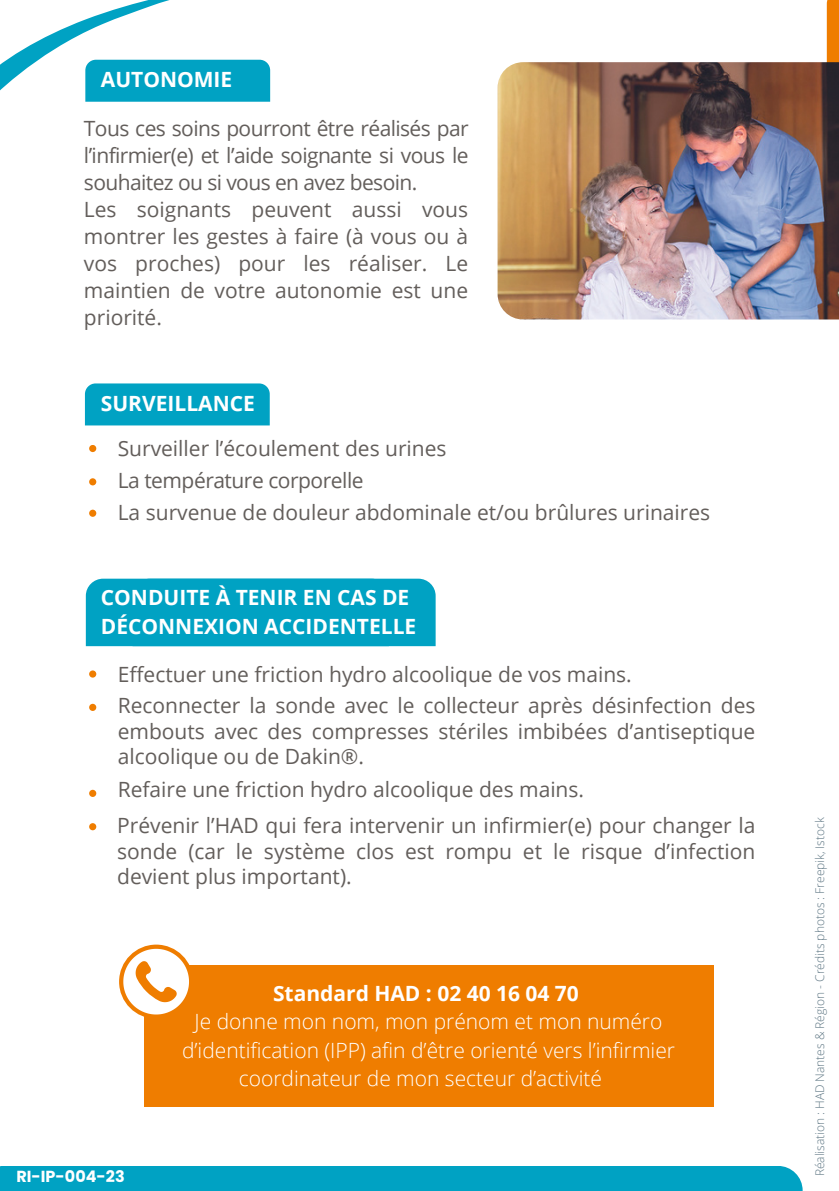
<style>
.page{position:relative;width:839px;height:1191px;background:#fff}
.page>*{position:absolute;margin:0;border:0;box-sizing:border-box;transform-origin:0 0}
.t1{font:21px/27px "Open Sans";color:#635e5b;text-align:justify}
.t2{font:300 21px "Open Sans";color:#fff}
.t3{font:700 21px/28.4px "Open Sans";color:#fff}
.t4{font:21px "Open Sans";letter-spacing:-.025em;color:#635e5b}
.t5{font:700 16px "Poppins";color:#fff}
.t6{font:300 12px "Open Sans";color:#5f7784}
</style>
<div class="page">
<svg style="left:826px;top:0;width:12px;height:62px"></svg>
<div style="left:0;top:1166px;width:802px;height:25px;background:#00a2c3"></div>
<div style="left:144px;top:966px;width:569px;height:141px;background:#ef7d00"></div>
<div style="left:119px;top:945px;width:74px;height:74px;background:#ef7d00;border-radius:50%"></div>
<svg style="left:123px;top:949px;width:66px;height:66px"></svg>
<svg style="left:0;top:0;width:270px;height:102px"></svg>
<div style="left:85px;top:383px;width:185px;height:42px;background:#00a2c3"></div>
<div style="left:86px;top:579px;width:349px;height:67px;background:#00a2c3"></div>
<img style="left:497px;top:62px;width:341px;height:258px">
<div style="left:89px;top:445px;width:7px;height:7px;background:#ef7d00;border-radius:50%"></div>
<div style="left:89px;top:510px;width:7px;height:7px;background:#ef7d00;border-radius:50%"></div>
<div style="left:89px;top:478px;width:7px;height:7px;background:#ef7d00;border-radius:50%"></div>
<div style="left:89px;top:670px;width:7px;height:8px;background:#ef7d00;border-radius:50%"></div>
<div style="left:89px;top:704px;width:7px;height:7px;background:#ef7d00;border-radius:50%"></div>
<div style="left:89px;top:790px;width:7px;height:7px;background:#ef7d00;border-radius:50%"></div>
<div style="left:89px;top:823px;width:7px;height:7px;background:#ef7d00;border-radius:50%"></div>
<h2 class="t3" style="left:101px;top:65px;width:133px">AUTONOMIE</h2>
<p class="t1" style="left:84px;top:114px;width:386px;text-align:left">Tous ces soins pourront être réalisés par l’infirmier(e) et l’aide soignante si vous le souhaitez ou si vous en avez besoin.<br>Les soignants peuvent aussi vous montrer les gestes à faire (à vous ou à vos proches) pour les réaliser. Le maintien de votre autonomie est une priorité.</p>
<p class="t3" style="left:101px;top:389px;width:155px">SURVEILLANCE</p>
<h2 class="t1" style="left:118px;top:434px;width:330px">Surveiller l’écoulement des urines</h2>
<h2 class="t4" style="left:118px;top:465px;width:247px">La température corporelle</h2>
<h2 class="t1" style="left:118px;top:498px;width:594px">La survenue de douleur abdominale et/ou brûlures urinaires</h2>
<h1 class="t3" style="left:101px;top:583px;width:317px">CONDUITE À TENIR EN CAS DE<br>DÉCONNEXION ACCIDENTELLE</h1>
<p class="t1" style="left:118px;top:660px;width:515px">Effectuer une friction hydro alcoolique de vos mains.</p>
<p class="t1" style="left:118px;top:692px;width:639px;line-height:25.6px">Reconnecter la sonde avec le collecteur après désinfection des embouts avec des compresses stériles imbibées d’antiseptique alcoolique ou de Dakin®.</p>
<h1 class="t1" style="left:118px;top:775px;width:468px">Refaire une friction hydro alcoolique des mains.</h1>
<h2 class="t1" style="left:117px;top:812px;width:640px;line-height:25.6px">Prévenir l’HAD qui fera intervenir un infirmier(e) pour changer la sonde (car le système clos est rompu et le risque d’infection devient plus important).</h2>
<p class="t5" style="left:16px;top:1165px;width:110px">RI-IP-004-23</p>
<p class="t3" style="left:273px;top:978px;width:307px">Standard HAD : 02 40 16 04 70</p>
<p class="t2" style="left:195px;top:1007px;width:469px">Je donne mon nom, mon prénom et mon numéro</p>
<p class="t2" style="left:182px;top:1035px;width:494px">d’identification (IPP) afin d’être orienté vers l’infirmier</p>
<p class="t2" style="left:239px;top:1064px;width:365px">coordinateur de mon secteur d’activité</p>
<h1 class="t6" style="left:811px;top:1176px;width:360px;rotate:-90deg">Réalisation : HAD Nantes &amp; Région - Crédits photos : Freepik, Istock</h1>
</div>
